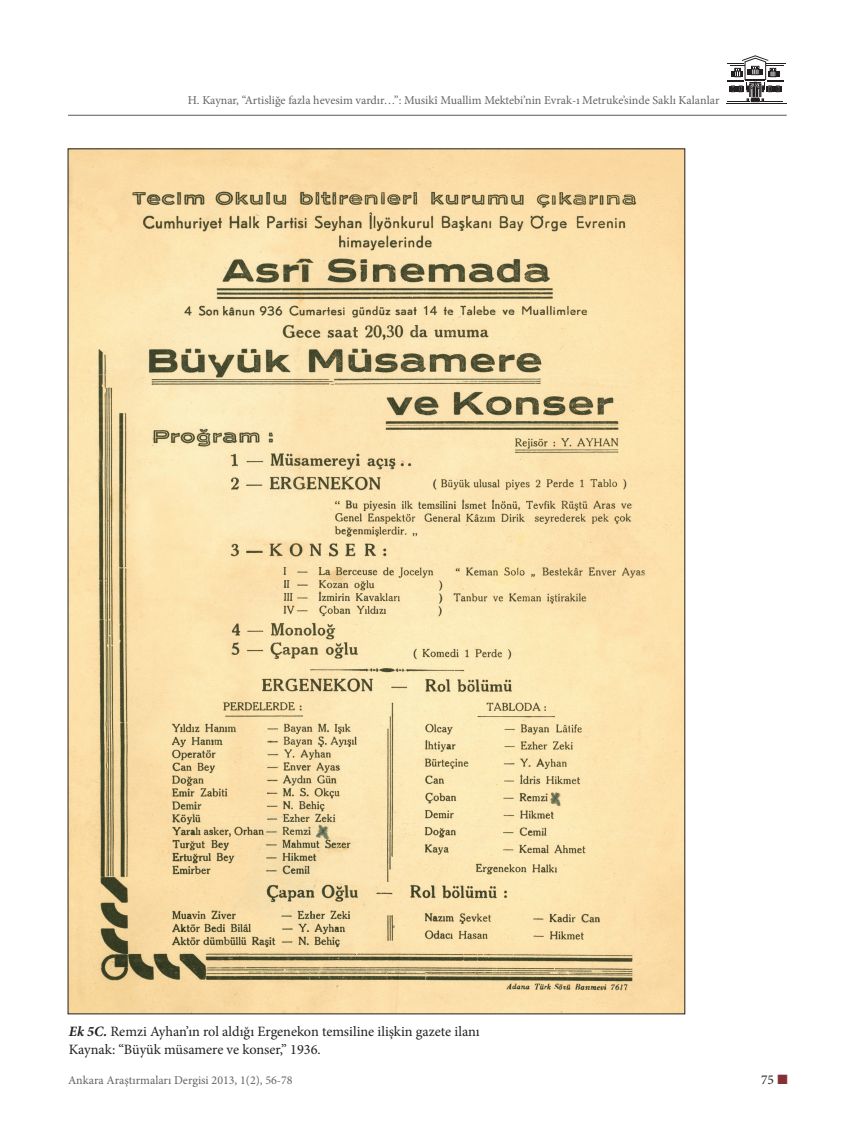
<style>
.page{position:relative;width:842px;height:1127px;background:#fff}
.page>*{position:absolute;margin:0;border:0;box-sizing:border-box;transform-origin:0 0}
.t1{font:14.25px/18.6px "Minion Pro";color:#231f20}
.t2{font:13.5px "Minion Pro";color:#231f20}
.t3{font:12px "Minion Pro";color:#636366}
.s1{font-weight:700;font-style:italic}
.s2{color:#843034}
</style>
<div class="page">
<hr style="left:68px;top:115px;width:719px;height:1px;background:#57585a">
<hr style="left:726px;top:103px;width:60px;height:1px;background:#231f20">
<svg style="left:727px;top:55px;width:59px;height:48px"></svg>
<img style="left:70px;top:150px;width:613px;height:862px">
<p class="t3" style="left:188px;top:92px;width:533px">H. Kaynar, “Artisliğe fazla hevesim vardır…”: Musikî Muallim Mektebi’nin Evrak-ı Metruke’sinde Saklı Kalanlar</p>
<p class="t1" style="left:69px;top:1022px;width:412px"><span class="s1">Ek 5C.</span> Remzi Ayhan’ın rol aldığı Ergenekon temsiline ilişkin gazete ilanı<br>Kaynak: “Büyük müsamere ve konser,” 1936.</p>
<p class="t3" style="left:68px;top:1072px;width:226px">Ankara Araştırmaları Dergisi 2013, 1(2), 56-78</p>
<p class="t2" style="left:761px;top:1071px;width:28px">75 <span class="s2">■</span></p>
</div>
